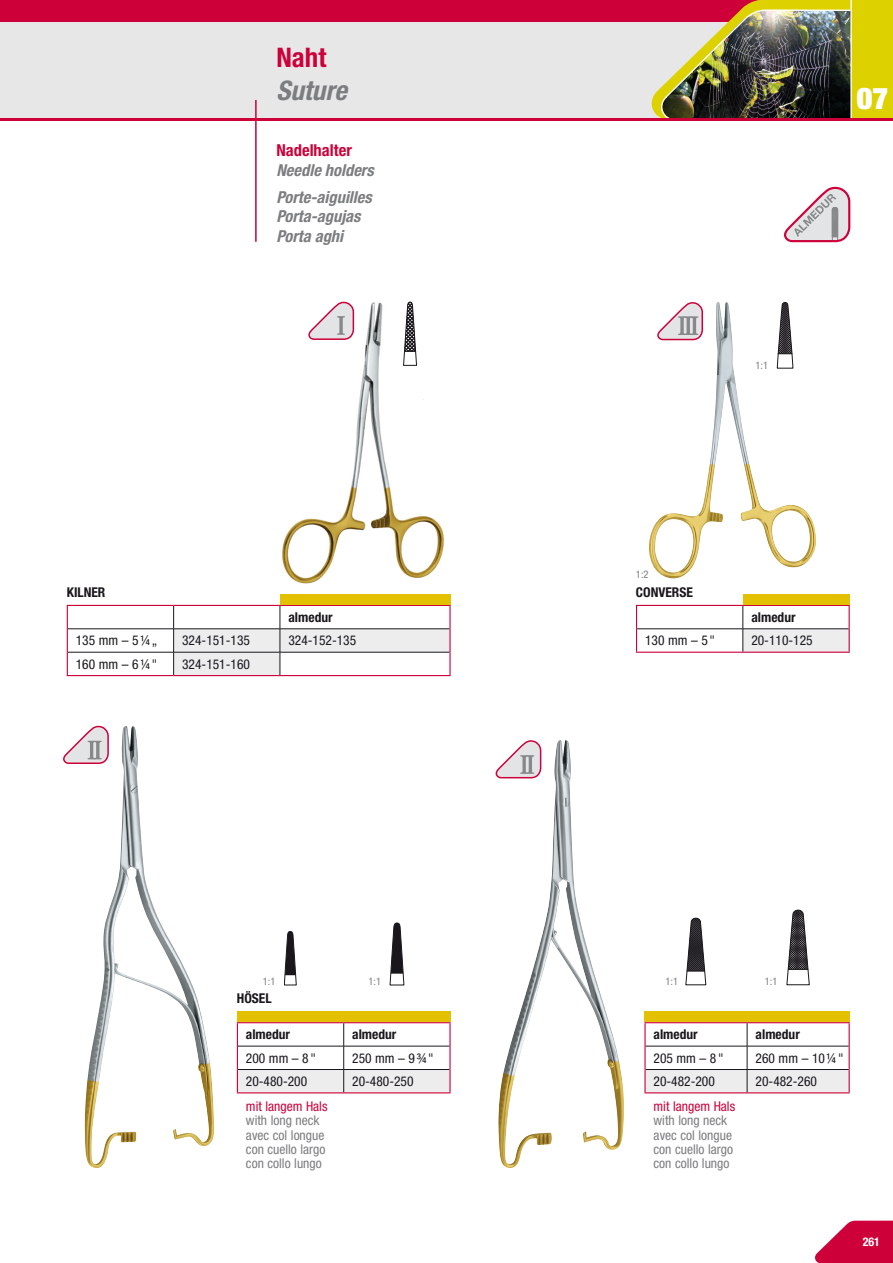
<style>
.page{position:relative;width:893px;height:1263px;background:#fff}
.page>*{position:absolute;margin:0;border:0;box-sizing:border-box;transform-origin:0 0}
.t1{font:900 condensed 30px "Helvetica Neue LT Std";color:#fff}
.t2{font:italic 700 condensed 27px "Helvetica Neue LT Std";color:#7c7d7f}
.t3{font:700 condensed 27px "Helvetica Neue LT Std";color:#cd003a}
.t4{font:italic 700 condensed 16.5px/27px "Helvetica Neue LT Std";color:#7c7d7f}
.t5{font:700 condensed 16.5px "Helvetica Neue LT Std";color:#cd003a}
.t6{font:condensed 13.5px "Helvetica Neue LT Std";color:#1a171c}
.t7{font:condensed 13.5px/14.2px "Helvetica Neue LT Std";color:#7c7d7f}
.t8{font:700 condensed 13.5px "Helvetica Neue LT Std";color:#1a171c}
.t9{font:condensed 13.5px "Helvetica Neue LT Std";color:#cd003a}
.t10{font:700 condensed 12px "Helvetica Neue LT Std";color:#fff}
.t11{font:condensed 10.5px "Helvetica Neue LT Std";color:#7c7d7f}
</style>
<div class="page">
<div style="left:0;top:21px;width:893px;height:98px;background:#e7e7e8"></div>
<div style="left:0;top:0;width:893px;height:21px;background:#cd003a"></div>
<svg style="left:815px;top:1220px;width:78px;height:43px"></svg>
<hr style="left:255px;top:100px;width:2px;height:142px;background:#cd003a">
<img style="left:652px;top:0;width:241px;height:119px">
<hr style="left:850px;top:0;width:2px;height:120px;background:#fff">
<hr style="left:0;top:119px;width:893px;height:2px;background:#cd003a">
<img style="left:498px;top:740px;width:126px;height:428px">
<svg style="left:495px;top:740px;width:47px;height:39px"></svg>
<img style="left:85px;top:726px;width:129px;height:442px">
<svg style="left:63px;top:725px;width:47px;height:40px"></svg>
<img style="left:282px;top:302px;width:162px;height:282px">
<svg style="left:308px;top:301px;width:47px;height:40px"></svg>
<svg style="left:403px;top:302px;width:14px;height:64px"></svg>
<hr style="left:67px;top:605px;width:107px;height:1px;background:#cd003a">
<hr style="left:174px;top:605px;width:106px;height:1px;background:#cd003a">
<svg style="left:67px;top:606px;width:1px;height:69px"></svg>
<hr style="left:67px;top:675px;width:107px;height:1px;background:#cd003a">
<hr style="left:68px;top:628px;width:106px;height:1px;background:#1a171c">
<hr style="left:68px;top:652px;width:106px;height:1px;background:#1a171c">
<hr style="left:280px;top:605px;width:171px;height:1px;background:#cd003a">
<hr style="left:449px;top:606px;width:2px;height:23px;background:#cd003a">
<hr style="left:449px;top:629px;width:2px;height:23px;background:#cd003a">
<hr style="left:449px;top:652px;width:2px;height:23px;background:#cd003a">
<hr style="left:280px;top:675px;width:171px;height:1px;background:#cd003a">
<svg style="left:173px;top:606px;width:277px;height:70px"></svg>
<hr style="left:280px;top:628px;width:169px;height:1px;background:#1a171c">
<hr style="left:280px;top:652px;width:169px;height:1px;background:#1a171c">
<div style="left:280px;top:594px;width:171px;height:11px;background:#e4c100"></div>
<img style="left:649px;top:302px;width:167px;height:276px">
<svg style="left:656px;top:302px;width:48px;height:39px"></svg>
<svg style="left:777px;top:302px;width:16px;height:66px"></svg>
<div style="left:743px;top:629px;width:106px;height:23px;background:#ededee"></div>
<hr style="left:636px;top:605px;width:107px;height:1px;background:#cd003a">
<svg style="left:636px;top:606px;width:1px;height:46px"></svg>
<hr style="left:636px;top:652px;width:107px;height:1px;background:#cd003a">
<hr style="left:637px;top:628px;width:106px;height:1px;background:#1a171c">
<hr style="left:743px;top:605px;width:107px;height:1px;background:#cd003a">
<svg style="left:849px;top:606px;width:1px;height:46px"></svg>
<hr style="left:743px;top:652px;width:107px;height:1px;background:#cd003a">
<svg style="left:743px;top:606px;width:1px;height:46px"></svg>
<hr style="left:743px;top:628px;width:106px;height:1px;background:#1a171c">
<div style="left:743px;top:594px;width:107px;height:11px;background:#e4c100"></div>
<hr style="left:237px;top:1022px;width:107px;height:1px;background:#cd003a">
<hr style="left:344px;top:1022px;width:107px;height:1px;background:#cd003a">
<hr style="left:449px;top:1023px;width:2px;height:23px;background:#cd003a">
<hr style="left:449px;top:1046px;width:2px;height:23px;background:#cd003a">
<hr style="left:449px;top:1069px;width:2px;height:23px;background:#cd003a">
<hr style="left:344px;top:1092px;width:107px;height:1px;background:#cd003a">
<svg style="left:237px;top:1023px;width:213px;height:70px"></svg>
<hr style="left:238px;top:1046px;width:106px;height:1px;background:#1a171c">
<hr style="left:344px;top:1046px;width:105px;height:1px;background:#1a171c">
<hr style="left:238px;top:1069px;width:106px;height:1px;background:#1a171c">
<hr style="left:344px;top:1069px;width:105px;height:1px;background:#1a171c">
<svg style="left:284px;top:931px;width:13px;height:54px"></svg>
<svg style="left:390px;top:923px;width:14px;height:62px"></svg>
<div style="left:237px;top:1011px;width:214px;height:11px;background:#e4c100"></div>
<svg style="left:685px;top:918px;width:21px;height:67px"></svg>
<svg style="left:786px;top:910px;width:24px;height:75px"></svg>
<hr style="left:644px;top:1022px;width:103px;height:1px;background:#cd003a">
<hr style="left:644px;top:1023px;width:2px;height:23px;background:#cd003a">
<hr style="left:747px;top:1022px;width:103px;height:1px;background:#cd003a">
<hr style="left:644px;top:1046px;width:2px;height:23px;background:#cd003a">
<hr style="left:644px;top:1069px;width:2px;height:23px;background:#cd003a">
<hr style="left:644px;top:1092px;width:103px;height:1px;background:#cd003a">
<svg style="left:645px;top:1023px;width:205px;height:70px"></svg>
<div style="left:644px;top:1011px;width:206px;height:11px;background:#e4c100"></div>
<svg style="left:785px;top:186px;width:66px;height:57px"></svg>
<h2 class="t3" style="left:276px;top:41px;width:51px">Naht</h2>
<h2 class="t2" style="left:276px;top:74px;width:72px">Suture</h2>
<p class="t8" style="left:67px;top:584px;width:40px">kilNer</p>
<p class="t5" style="left:276px;top:140px;width:77px">Nadelhalter</p>
<p class="t4" style="left:276px;top:157px;width:99px">Needle holders<br>Porte-aiguilles</p>
<p class="t4" style="left:276px;top:207px;width:86px;line-height:19.5px">Porta-agujas<br>Porta aghi</p>
<p class="t8" style="left:288px;top:609px;width:46px">almedur</p>
<p class="t6" style="left:76px;top:633px;width:83px">135 mm – 5 ¼ „</p>
<p class="t6" style="left:182px;top:633px;width:69px">324-151-135</p>
<p class="t6" style="left:288px;top:633px;width:69px">324-152-135</p>
<p class="t6" style="left:76px;top:656px;width:83px">160 mm – 6 ¼ "</p>
<p class="t6" style="left:182px;top:656px;width:69px">324-151-160</p>
<h1 class="t1" style="left:857px;top:79px;width:33px">07</h1>
<p class="t11" style="left:756px;top:359px;width:14px">1:1</p>
<p class="t11" style="left:636px;top:569px;width:14px">1:2</p>
<p class="t8" style="left:636px;top:584px;width:59px">CoNverse</p>
<p class="t8" style="left:751px;top:609px;width:46px">almedur</p>
<p class="t6" style="left:645px;top:633px;width:72px">130 mm – 5 "</p>
<p class="t6" style="left:751px;top:633px;width:63px">20-110-125</p>
<p class="t11" style="left:263px;top:975px;width:14px">1:1</p>
<p class="t11" style="left:369px;top:975px;width:14px">1:1</p>
<p class="t11" style="left:665px;top:975px;width:14px">1:1</p>
<p class="t11" style="left:765px;top:975px;width:14px">1:1</p>
<p class="t8" style="left:237px;top:990px;width:36px">Hösel</p>
<p class="t8" style="left:246px;top:1026px;width:46px">almedur</p>
<p class="t8" style="left:352px;top:1026px;width:46px">almedur</p>
<p class="t6" style="left:246px;top:1050px;width:72px">200 mm – 8 "</p>
<p class="t6" style="left:352px;top:1050px;width:83px">250 mm – 9 ¾ "</p>
<p class="t6" style="left:246px;top:1073px;width:63px">20-480-200</p>
<p class="t6" style="left:352px;top:1073px;width:63px">20-480-250</p>
<p class="t9" style="left:246px;top:1098px;width:83px">mit langem Hals</p>
<p class="t7" style="left:246px;top:1113px;width:81px">with long neck avec col longue con cuello largo con collo lungo</p>
<p class="t8" style="left:653px;top:1026px;width:46px">almedur</p>
<p class="t8" style="left:756px;top:1026px;width:46px">almedur</p>
<p class="t6" style="left:653px;top:1050px;width:72px">205 mm – 8 "</p>
<p class="t6" style="left:756px;top:1050px;width:89px">260 mm – 10 ¼ "</p>
<p class="t6" style="left:653px;top:1073px;width:63px">20-482-200</p>
<p class="t6" style="left:756px;top:1073px;width:63px">20-482-260</p>
<p class="t9" style="left:653px;top:1098px;width:83px">mit langem Hals</p>
<p class="t7" style="left:653px;top:1113px;width:81px">with long neck avec col longue con cuello largo con collo lungo</p>
<p class="t10" style="left:863px;top:1235px;width:19px">261</p>
</div>
